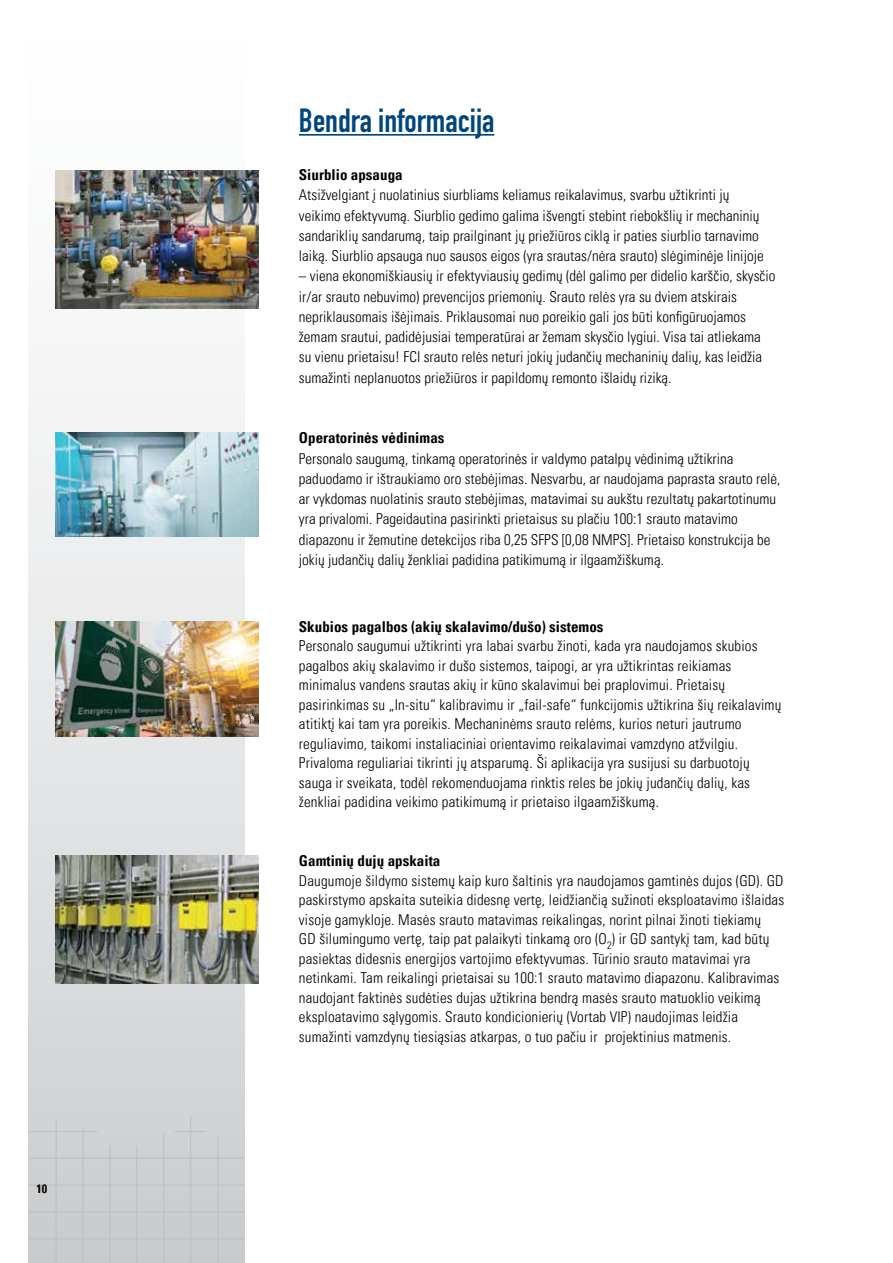
<style>
.page{position:relative;width:893px;height:1263px;background:#fff}
.page>*{position:absolute;margin:0;border:0;box-sizing:border-box;transform-origin:0 0}
.t1{font:700 33px "DIN Condensed";color:#00467e}
.t2{font:300 condensed 15px/19.5px "Univers LT Pro";letter-spacing:.01em;color:#000}
.t3{font:700 condensed 15px "Univers LT Pro";color:#000}
.t4{font:700 condensed 12px "Univers LT Pro";color:#000}
</style>
<div class="page">
<div style="left:29px;top:0;width:216px;height:1263px;background:linear-gradient(to bottom,#feffff,#caccce)"></div>
<img style="left:56px;top:622px;width:202px;height:115px">
<img style="left:56px;top:856px;width:202px;height:127px">
<img style="left:56px;top:170px;width:202px;height:138px">
<img style="left:56px;top:432px;width:202px;height:105px">
<hr style="left:56px;top:1118px;width:1px;height:145px;background:#bcbec0">
<hr style="left:218px;top:1135px;width:1px;height:128px;background:#bcbec0">
<hr style="left:83px;top:1127px;width:1px;height:136px;background:#bcbec0">
<hr style="left:110px;top:1146px;width:1px;height:117px;background:#bcbec0">
<hr style="left:136px;top:1146px;width:1px;height:117px;background:#bcbec0">
<hr style="left:163px;top:1134px;width:1px;height:129px;background:#bcbec0">
<hr style="left:190px;top:1115px;width:1px;height:148px;background:#bcbec0">
<hr style="left:29px;top:1185px;width:216px;height:1px;background:#bcbec0">
<hr style="left:29px;top:1238px;width:216px;height:1px;background:#bcbec0">
<hr style="left:29px;top:1158px;width:216px;height:1px;background:#bcbec0">
<hr style="left:29px;top:1211px;width:216px;height:1px;background:#bcbec0">
<hr style="left:29px;top:1131px;width:68px;height:1px;background:#bcbec0">
<hr style="left:174px;top:1131px;width:32px;height:1px;background:#bcbec0">
<hr style="left:299px;top:134px;width:195px;height:2px;background:#00467e">
<p class="t4" style="left:36px;top:1182px;width:12px">10</p>
<h1 class="t1" style="left:299px;top:98px;width:197px">Bendra informacija</h1>
<p class="t3" style="left:299px;top:166px;width:105px">Siurblio apsauga</p>
<p class="t2" style="left:299px;top:184px;width:466px;line-height:20.2px">Atsižvelgiant į nuolatinius siurbliams keliamus reikalavimus, svarbu užtikrinti jų veikimo efektyvumą. Siurblio gedimo galima išvengti stebint riebokšlių ir mechaninių sandariklių sandarumą, taip prailginant jų priežiūros ciklą ir paties siurblio tarnavimo laiką. Siurblio apsauga nuo sausos eigos (yra srautas/nėra srauto) slėgiminėje linijoje</p>
<p class="t2" style="left:299px;top:265px;width:478px;line-height:20.2px">– viena ekonomiškiausių ir efektyviausių gedimų (dėl galimo per didelio karščio, skysčio ir/ar srauto nebuvimo) prevencijos priemonių. Srauto relės yra su dviem atskirais nepriklausomais išėjimais. Priklausomai nuo poreikio gali jos būti konfigūruojamos žemam srautui, padidėjusiai temperatūrai ar žemam skysčio lygiui. Visa tai atliekama su vienu prietaisu! FCI srauto relės neturi jokių judančių mechaninių dalių, kas leidžia sumažinti neplanuotos priežiūros ir papildomų remonto išlaidų riziką.</p>
<p class="t3" style="left:299px;top:429px;width:147px">Operatorinės vėdinimas</p>
<p class="t2" style="left:299px;top:447px;width:483px;line-height:20.2px">Personalo saugumą, tinkamą operatorinės ir valdymo patalpų vėdinimą užtikrina paduodamo ir ištraukiamo oro stebėjimas. Nesvarbu, ar naudojama paprasta srauto relė, ar vykdomas nuolatinis srauto stebėjimas, matavimai su aukštu rezultatų pakartotinumu yra privalomi. Pageidautina pasirinkti prietaisus su plačiu 100:1 srauto matavimo diapazonu ir žemutine detekcijos riba 0,25 SFPS [0,08 NMPS]. Prietaiso konstrukcija be jokių judančių dalių ženkliai padidina patikimumą ir ilgaamžiškumą.</p>
<p class="t3" style="left:299px;top:617px;width:306px">Skubios pagalbos (akių skalavimo/dušo) sistemos</p>
<p class="t2" style="left:299px;top:635px;width:484px">Personalo saugumui užtikrinti yra labai svarbu žinoti, kada yra naudojamos skubios pagalbos akių skalavimo ir dušo sistemos, taipogi, ar yra užtikrintas reikiamas minimalus vandens srautas akių ir kūno skalavimui bei praplovimui. Prietaisų pasirinkimas su „In-situ“ kalibravimu ir „fail-safe“ funkcijomis užtikrina šių reikalavimų atitiktį kai tam yra poreikis. Mechaninėms srauto relėms, kurios neturi jautrumo reguliavimo, taikomi instaliaciniai orientavimo reikalavimai vamzdyno atžvilgiu.<br>Privaloma reguliariai tikrinti jų atsparumą. Ši aplikacija yra susijusi su darbuotojų sauga ir sveikata, todėl rekomenduojama rinktis reles be jokių judančių dalių, kas ženkliai padidina veikimo patikimumą ir prietaiso ilgaamžiškumą.</p>
<p class="t3" style="left:299px;top:852px;width:143px">Gamtinių dujų apskaita</p>
<p class="t2" style="left:299px;top:870px;width:487px">Daugumoje šildymo sistemų kaip kuro šaltinis yra naudojamos gamtinės dujos (GD). GD paskirstymo apskaita suteikia didesnę vertę, leidžiančią sužinoti eksploatavimo išlaidas visoje gamykloje. Masės srauto matavimas reikalingas, norint pilnai žinoti tiekiamų<br>GD šilumingumo vertę, taip pat palaikyti tinkamą oro (O<sub>2</sub>) ir GD santykį tam, kad būtų pasiektas didesnis energijos vartojimo efektyvumas. Tūrinio srauto matavimai yra netinkami. Tam reikalingi prietaisai su 100:1 srauto matavimo diapazonu. Kalibravimas naudojant faktinės sudėties dujas užtikrina bendrą masės srauto matuoklio veikimą eksploatavimo sąlygomis. Srauto kondicionierių (Vortab VIP) naudojimas leidžia sumažinti vamzdynų tiesiąsias atkarpas, o tuo pačiu ir projektinius matmenis.</p>
</div>
